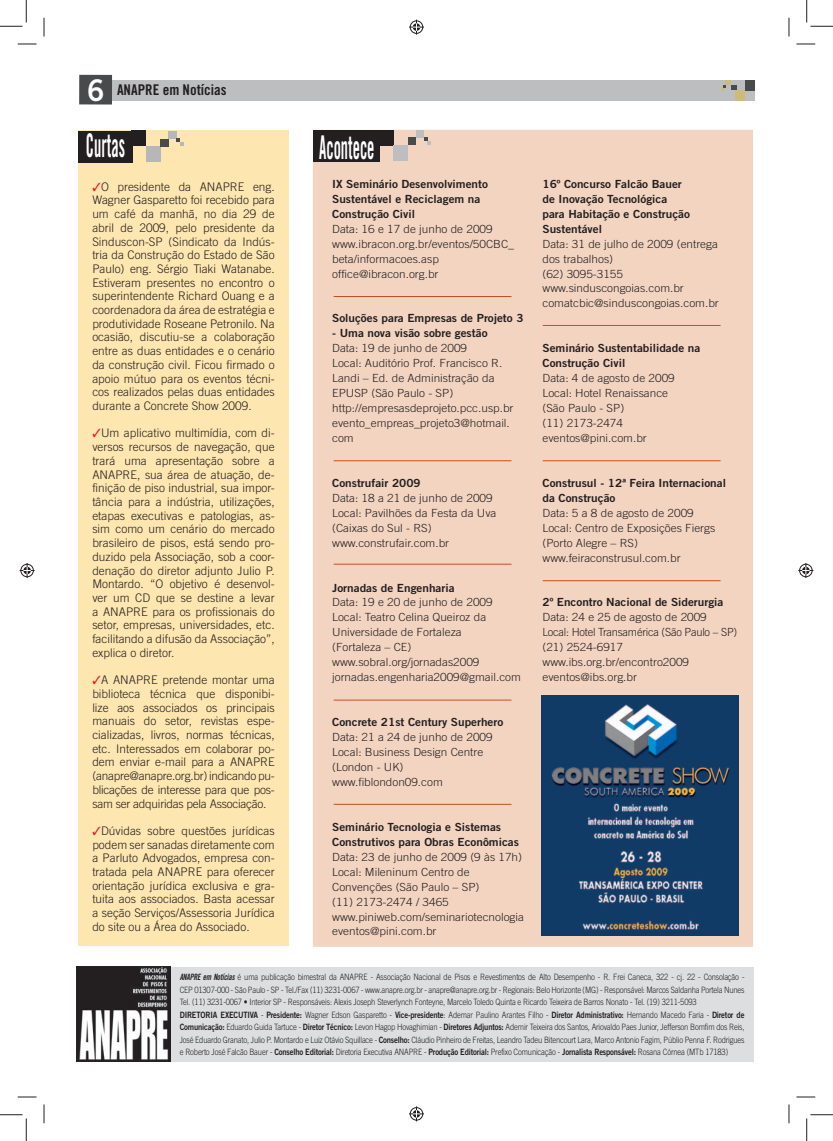
<style>
.page{position:relative;width:833px;height:1141px;background:#fff}
.page>*{position:absolute;margin:0;border:0;box-sizing:border-box;transform-origin:0 0}
.t1{font:32.75px "Trade Gothic Bold Cond Twenty";color:#fff;scale:.5 1}
.t2{font:14.75px "Trade Gothic Bold Cond Twenty";color:#231f20}
.t3{font:300 11.88px/13.8px "Trade Gothic";color:#231f20;text-align:justify}
.t4{font:300 11.25px/15px "Trade Gothic";color:#231f20;scale:1.05 1}
.t5{font:11.25px/15px "Trade Gothic Bold Two";color:#231f20;scale:1.05 1}
.t6{font:300 8.75px/12.5px "Trade Gothic";letter-spacing:-.02em;color:#231f20;text-align:justify;scale:.87 1}
.t7{font:8.75px "Trade Gothic Bold Two";letter-spacing:-.02em;color:#231f20;scale:.87 1}
.s1{font-family:"Trade Gothic Bold Two";font-size:29.88px;color:#fff}
.s2{color:#ee1d23}
.s3{font-family:"Trade Gothic Bold Cond Twenty Obl";font-weight:400}
.s4{font-family:"Trade Gothic";font-weight:300}
.s5{font-family:"Trade Gothic Bold Two";font-weight:400}
</style>
<div class="page">
<div style="left:76px;top:966px;width:677px;height:95px;background:#dddee0"></div>
<img style="left:76px;top:966px;width:95px;height:94px">
<div style="left:80px;top:80px;width:674px;height:20px;background:#bdbec0"></div>
<div style="left:79px;top:75px;width:33px;height:29px;background:#494a4b"></div>
<div style="left:744px;top:80px;width:9px;height:10px;background:#494a4b"></div>
<div style="left:735px;top:90px;width:9px;height:10px;background:#cdbb7c"></div>
<svg style="left:721px;top:81px;width:14px;height:9px"></svg>
<div style="left:313px;top:130px;width:439px;height:816px;background:#f3d4c1"></div>
<div style="left:379px;top:130px;width:14px;height:15px;background:#231f20"></div>
<div style="left:393px;top:145px;width:15px;height:16px;background:#bdbec0"></div>
<div style="left:408px;top:137px;width:8px;height:8px;background:#494a4b"></div>
<div style="left:415px;top:130px;width:8px;height:8px;background:#bdbec0"></div>
<svg style="left:424px;top:138px;width:7px;height:7px"></svg>
<div style="left:313px;top:130px;width:66px;height:32px;background:#231f20"></div>
<div style="left:78px;top:130px;width:210px;height:815px;background:#fee6b0"></div>
<div style="left:132px;top:131px;width:14px;height:15px;background:#231f20"></div>
<div style="left:146px;top:146px;width:14px;height:16px;background:#b6b7bb"></div>
<div style="left:160px;top:139px;width:8px;height:7px;background:#494a4b"></div>
<div style="left:168px;top:131px;width:8px;height:8px;background:#b6b7bb"></div>
<svg style="left:176px;top:139px;width:7px;height:7px"></svg>
<div style="left:78px;top:131px;width:54px;height:31px;background:#231f20"></div>
<img style="left:541px;top:696px;width:196px;height:239px">
<hr style="left:333px;top:296px;width:178px;height:1px;background:#c84e22">
<hr style="left:333px;top:460px;width:178px;height:1px;background:#c84e22">
<hr style="left:333px;top:564px;width:178px;height:1px;background:#c84e22">
<hr style="left:333px;top:699px;width:178px;height:1px;background:#c84e22">
<hr style="left:333px;top:804px;width:178px;height:1px;background:#c84e22">
<hr style="left:542px;top:325px;width:178px;height:1px;background:#c84e22">
<hr style="left:542px;top:460px;width:178px;height:1px;background:#c84e22">
<hr style="left:542px;top:580px;width:178px;height:1px;background:#c84e22">
<svg style="left:18px;top:43px;width:18px;height:2px"></svg>
<svg style="left:796px;top:43px;width:18px;height:2px"></svg>
<svg style="left:18px;top:1096px;width:18px;height:1px"></svg>
<svg style="left:796px;top:1096px;width:18px;height:1px"></svg>
<svg style="left:43px;top:18px;width:2px;height:18px"></svg>
<svg style="left:43px;top:1104px;width:2px;height:19px"></svg>
<svg style="left:788px;top:18px;width:1px;height:18px"></svg>
<svg style="left:788px;top:1104px;width:1px;height:19px"></svg>
<svg style="left:0;top:0;width:27px;height:27px"></svg>
<svg style="left:0;top:1114px;width:27px;height:26px"></svg>
<svg style="left:806px;top:0;width:26px;height:27px"></svg>
<svg style="left:806px;top:1114px;width:26px;height:26px"></svg>
<svg style="left:409px;top:20px;width:15px;height:15px"></svg>
<svg style="left:409px;top:1106px;width:15px;height:15px"></svg>
<svg style="left:20px;top:563px;width:15px;height:15px"></svg>
<svg style="left:798px;top:563px;width:14px;height:15px"></svg>
<p class="t2" style="left:87px;top:85px;width:141px"><span class="s1">6</span> ANAPRE em Notícias</p>
<h1 class="t1" style="left:86px;top:134px;width:80px">Curtas</h1>
<h1 class="t1" style="left:319px;top:135px;width:112px">Acontece</h1>
<p class="t3" style="left:92px;top:181px;width:184px"><span class="s2">✓</span>O presidente da ANAPRE eng.<br>Wagner Gasparetto foi recebido para um café da manhã, no dia 29 de abril de 2009, pelo presidente da Sinduscon-SP (Sindicato da Indús&shy;tria da Construção do Estado de São Paulo) eng. Sérgio Tiaki Watanabe.<br>Estiveram presentes no encontro o superintendente Richard Ouang e a coordenadora da área de estratégia e produtividade Roseane Petronilo. Na ocasião, discutiu-se a colaboração entre as duas entidades e o cenário da construção civil. Ficou firmado o apoio mútuo para os eventos técni&shy;cos realizados pelas duas entidades durante a Concrete Show 2009.</p>
<p class="t3" style="left:92px;top:427px;width:184px"><span class="s2">✓</span>Um aplicativo multimídia, com di&shy;versos recursos de navegação, que trará uma apresentação sobre a ANAPRE, sua área de atuação, de&shy;finição de piso industrial, sua impor&shy;tância para a indústria, utilizações, etapas executivas e patologias, as&shy;sim como um cenário do mercado brasileiro de pisos, está sendo pro&shy;duzido pela Associação, sob a coor&shy;denação do diretor adjunto Julio P.<br>Montardo. “O objetivo é desenvol&shy;ver um CD que se destine a levar a ANAPRE para os profissionais do setor, empresas, universidades, etc. facilitando a difusão da Associação”, explica o diretor.</p>
<p class="t3" style="left:92px;top:674px;width:184px"><span class="s2">✓</span>A ANAPRE pretende montar uma biblioteca técnica que disponibi&shy;lize aos associados os principais manuais do setor, revistas espe&shy;cializadas, livros, normas técnicas, etc. Interessados em colaborar po&shy;dem enviar e-mail para a ANAPRE (anapre@anapre.org.br) indicando pu&shy;blicações de interesse para que pos&shy;sam ser adquiridas pela Associação.</p>
<p class="t3" style="left:92px;top:824px;width:184px"><span class="s2">✓</span>Dúvidas sobre questões jurídicas podem ser sanadas diretamente com a Parluto Advogados, empresa con&shy;tratada pela ANAPRE para oferecer orientação jurídica exclusiva e gra&shy;tuita aos associados. Basta acessar a seção Serviços/Assessoria Jurídica do site ou a Área do Associado.</p>
<p class="t5" style="left:332px;top:177px;width:150px">IX Seminário Desenvolvimento<br>Sustentável e Reciclagem na<br>Construção Civil</p>
<p class="t4" style="left:332px;top:222px;width:175px">Data: 16 e 17 de junho de 2009 www.ibracon.org.br/eventos/50CBC_ beta/informacoes.asp office@ibracon.org.br</p>
<p class="t5" style="left:332px;top:312px;width:184px">Soluções para Empresas de Projeto 3</p>
<p class="t5" style="left:332px;top:327px;width:149px">- Uma nova visão sobre gestão</p>
<p class="t4" style="left:332px;top:342px;width:174px">Data: 19 de junho de 2009<br>Local: Auditório Prof. Francisco R.<br>Landi – Ed. de Administração da<br>EPUSP (São Paulo - SP) http://empresasdeprojeto.pcc.usp.br evento_empreas_projeto3@hotmail. com</p>
<p class="t5" style="left:332px;top:476px;width:86px">Construfair 2009</p>
<p class="t4" style="left:332px;top:491px;width:158px">Data: 18 a 21 de junho de 2009<br>Local: Pavilhões da Festa da Uva (Caixas do Sul - RS) www.construfair.com.br</p>
<p class="t5" style="left:332px;top:581px;width:118px">Jornadas de Engenharia</p>
<p class="t4" style="left:332px;top:596px;width:181px">Data: 19 e 20 de junho de 2009<br>Local: Teatro Celina Queiroz da<br>Universidade de Fortaleza<br>(Fortaleza – CE) www.sobral.org/jornadas2009 jornadas.engenharia2009@gmail.com</p>
<p class="t5" style="left:332px;top:715px;width:164px">Concrete 21st Century Superhero</p>
<p class="t4" style="left:332px;top:730px;width:154px">Data: 21 a 24 de junho de 2009<br>Local: Business Design Centre (London - UK) www.fiblondon09.com</p>
<p class="t5" style="left:332px;top:820px;width:179px">Seminário Tecnologia e Sistemas<br>Construtivos para Obras Econômicas</p>
<p class="t4" style="left:332px;top:850px;width:184px">Data: 23 de junho de 2009 (9 às 17h)<br>Local: Mileninum Centro de<br>Convenções (São Paulo – SP)<br>(11) 2173-2474 / 3465 www.piniweb.com/seminariotecnologia eventos@pini.com.br</p>
<p class="t5" style="left:542px;top:177px;width:142px">16º Concurso Falcão Bauer de Inovação Tecnológica para Habitação e Construção<br>Sustentável</p>
<p class="t4" style="left:542px;top:237px;width:169px">Data: 31 de julho de 2009 (entrega dos trabalhos)<br>(62) 3095-3155 www.sinduscongoias.com.br comatcbic@sinduscongoias.com.br</p>
<p class="t5" style="left:542px;top:342px;width:152px">Seminário Sustentabilidade na<br>Construção Civil</p>
<p class="t4" style="left:542px;top:371px;width:127px">Data: 4 de agosto de 2009<br>Local: Hotel Renaissance (São Paulo - SP)<br>(11) 2173-2474 eventos@pini.com.br</p>
<p class="t5" style="left:542px;top:476px;width:176px">Construsul - 12ª Feira Internacional da Construção</p>
<p class="t4" style="left:542px;top:506px;width:166px">Data: 5 a 8 de agosto de 2009<br>Local: Centro de Exposições Fiergs (Porto Alegre – RS) www.feiraconstrusul.com.br</p>
<p class="t5" style="left:542px;top:596px;width:174px">2º Encontro Nacional de Siderurgia</p>
<p class="t4" style="left:542px;top:611px;width:187px">Data: 24 e 25 de agosto de 2009<br>Local: Hotel Transamérica (São Paulo – SP) (21) 2524-6917 www.ibs.org.br/encontro2009 eventos@ibs.org.br</p>
<p class="t6" style="left:180px;top:971px;width:650px"><span class="s3">ANAPRE em Notícias</span> é uma publicação bimestral da ANAPRE - Associação Nacional de Pisos e Revestimentos de Alto Desempenho - R. Frei Caneca, 322 - cj. 22 - Consolação - CEP 01307-000 - São Paulo - SP - Tel./Fax (11) 3231-0067 - www.anapre.org.br - anapre@anapre.org.br - Regionais: Belo Horizonte (MG) - Responsável: Marcos Saldanha Portela Nunes Tel. (11) 3231-0067 • Interior SP - Responsáveis: Alexis Joseph Steverlynch Fonteyne, Marcelo Toledo Quinta e Ricardo Teixeira de Barros Nonato - Tel. (19) 3211-5093</p>
<p class="t7" style="left:180px;top:1011px;width:650px">DIRETORIA EXECUTIVA <span class="s4">-</span> Presidente: <span class="s4">Wagner Edson Gasparetto -</span> Vice-presidente<span class="s4">: Ademar Paulino Arantes Filho -</span> Diretor Administrativo: <span class="s4">Hernando Macedo Faria -</span> Diretor de</p>
<p class="t6" style="left:180px;top:1021px;width:650px"><span class="s5">Comunicação:</span> Eduardo Guida Tartuce - <span class="s5">Diretor Técnico:</span> Levon Hagop Hovaghimian - <span class="s5">Diretores Adjuntos:</span> Ademir Teixeira dos Santos, Ariovaldo Paes Junior, Jefferson Bomfim dos Reis, José Eduardo Granato, Julio P. Montardo e Luiz Otávio Squillace - <span class="s5">Conselho:</span> Cláudio Pinheiro de Freitas, Leandro Tadeu Bitencourt Lara, Marco Antonio Fagim, Públio Penna F. Rodrigues e Roberto José Falcão Bauer - <span class="s5">Conselho Editorial:</span> Diretoria Executiva ANAPRE - <span class="s5">Produção Editorial:</span> Prefixo Comunicação - <span class="s5">Jornalista Responsável:</span> Rosana Córnea (MTb 17183)</p>
</div>
